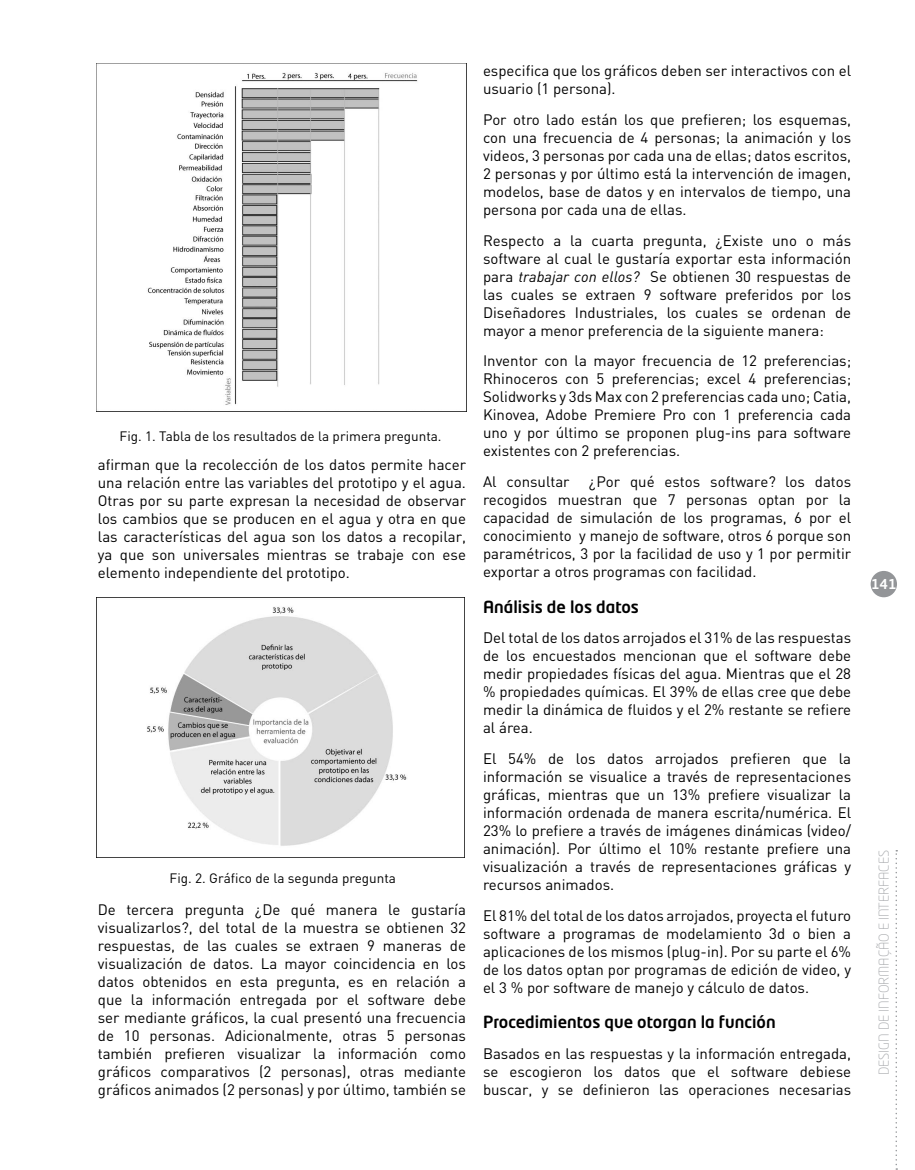
<style>
.page{position:relative;width:915px;height:1170px;background:#fff}
.page>*{position:absolute;margin:0;border:0;box-sizing:border-box;transform-origin:0 0}
.t1{font:500 16.5px "Neo Tech Std";color:#000}
.t2{font:15px/18px "DIN";color:#000;text-align:justify}
.t3{font:13.5px "DIN";color:#000}
.t4{font:300 13.5px "Neo Tech Std";color:#a7a9ac}
.t5{font:500 13.5px "Neo Tech Std";color:#fff}
.s1{font-style:italic}
</style>
<div class="page">
<div style="left:870px;top:571px;width:26px;height:26px;background:#939598;border-radius:50%"></div>
<svg style="left:895px;top:850px;width:1px;height:319px"></svg>
<img style="left:96px;top:63px;width:370px;height:348px">
<img style="left:96px;top:598px;width:311px;height:259px">
<p class="t3" style="left:120px;top:427px;width:323px">Fig. 1. Tabla de los resultados de la primera pregunta.</p>
<p class="t2" style="left:98px;top:455px;width:369px">afirman que la recolección de los datos permite hacer una relación entre las variables del prototipo y el agua.<br>Otras por su parte expresan la necesidad de observar los cambios que se producen en el agua y otra en que las características del agua son los datos a recopilar, ya que son universales mientras se trabaje con ese elemento independiente del prototipo.</p>
<p class="t3" style="left:169px;top:869px;width:228px">Fig. 2. Gráfico de la segunda pregunta</p>
<p class="t2" style="left:98px;top:899px;width:369px">De tercera pregunta ¿De qué manera le gustaría visualizarlos?, del total de la muestra se obtienen 32 respuestas, de las cuales se extraen 9 maneras de visualización de datos. La mayor coincidencia en los datos obtenidos en esta pregunta, es en relación a que la información entregada por el software debe ser mediante gráficos, la cual presentó una frecuencia de 10 personas. Adicionalmente, otras 5 personas también prefieren visualizar la información como gráficos comparativos (2 personas), otras mediante gráficos animados (2 personas) y por último, también se</p>
<p class="t2" style="left:483px;top:61px;width:369px">especifica que los gráficos deben ser interactivos con el usuario (1 persona).</p>
<p class="t2" style="left:483px;top:110px;width:369px">Por otro lado están los que prefieren; los esquemas, con una frecuencia de 4 personas; la animación y los videos, 3 personas por cada una de ellas; datos escritos, 2 personas y por último está la intervención de imagen, modelos, base de datos y en intervalos de tiempo, una persona por cada una de ellas.</p>
<p class="t2" style="left:483px;top:231px;width:369px">Respecto a la cuarta pregunta, ¿Existe uno o más software al cual le gustaría exportar esta información para <span class="s1">trabajar con ellos?</span> Se obtienen 30 respuestas de las cuales se extraen 9 software preferidos por los Diseñadores Industriales, los cuales se ordenan de mayor a menor preferencia de la siguiente manera:</p>
<p class="t2" style="left:483px;top:352px;width:369px">Inventor con la mayor frecuencia de 12 preferencias; Rhinoceros con 5 preferencias; excel 4 preferencias; Solidworks y 3ds Max con 2 preferencias cada uno; Catia, Kinovea, Adobe Premiere Pro con 1 preferencia cada uno y por último se proponen plug-ins para software existentes con 2 preferencias.</p>
<p class="t2" style="left:483px;top:472px;width:88px">Al consultar</p>
<p class="t2" style="left:483px;top:472px;width:369px;text-indent:106px">¿Por qué estos software? los datos recogidos muestran que 7 personas optan por la capacidad de simulación de los programas, 6 por el conocimiento y manejo de software, otros 6 porque son paramétricos, 3 por la facilidad de uso y 1 por permitir exportar a otros programas con facilidad.</p>
<p class="t1" style="left:483px;top:596px;width:157px">Análisis de los datos</p>
<p class="t2" style="left:483px;top:628px;width:369px">Del total de los datos arrojados el 31% de las respuestas de los encuestados mencionan que el software debe medir propiedades físicas del agua. Mientras que el 28 % propiedades químicas. El 39% de ellas cree que debe medir la dinámica de fluidos y el 2% restante se refiere al área.</p>
<p class="t2" style="left:483px;top:749px;width:369px">El 54% de los datos arrojados prefieren que la información se visualice a través de representaciones gráficas, mientras que un 13% prefiere visualizar la información ordenada de manera escrita/numérica. El 23% lo prefiere a través de imágenes dinámicas (video/ animación). Por último el 10% restante prefiere una visualización a través de representaciones gráficas y recursos animados.</p>
<p class="t2" style="left:483px;top:906px;width:369px">El 81% del total de los datos arrojados, proyecta el futuro software a programas de modelamiento 3d o bien a aplicaciones de los mismos (plug-in). Por su parte el 6% de los datos optan por programas de edición de video, y el 3 % por software de manejo y cálculo de datos.</p>
<p class="t1" style="left:483px;top:1011px;width:294px">Procedimientos que otorgan la función</p>
<p class="t2" style="left:483px;top:1044px;width:369px">Basados en las respuestas y la información entregada, se escogieron los datos que el software debiese buscar, y se definieron las operaciones necesarias</p>
<p class="t5" style="left:870px;top:575px;width:27px">141</p>
<p class="t4" style="left:875px;top:1075px;width:227px;rotate:-90deg">DESIGN DE INFORMAÇÃO E INTERFACES</p>
</div>
